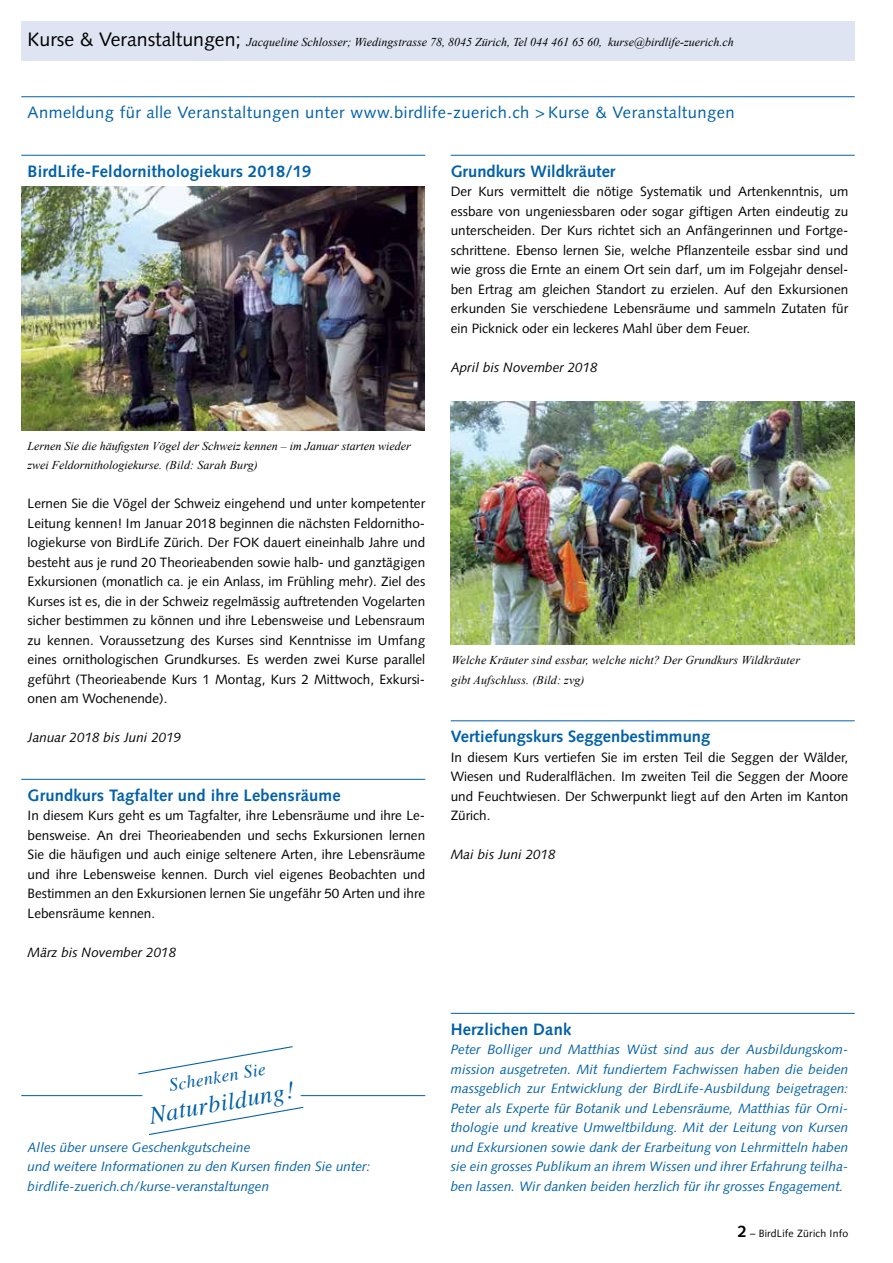
<style>
.page{position:relative;width:893px;height:1263px;background:#fff}
.page>*{position:absolute;margin:0;border:0;box-sizing:border-box;transform-origin:0 0}
.t1{font:italic 24.45px "Times";color:#0060a9}
.t2{font:italic 18px "Times";color:#0060a9}
.t3{font:700 16.5px "Syntax";letter-spacing:.01em;color:#0060a9}
.t4{font:16.5px "Syntax";letter-spacing:.03em;color:#0060a9}
.t5{font:13.5px/19.5px "Syntax";color:#000;text-align:justify}
.t6{font:italic 13.5px/19.5px "Syntax";color:#0060a9}
.t7{font:italic 13.5px "Syntax";color:#000}
.t8{font:italic 12px/19.5px "Times New Roman";color:#000}
.t9{font:10.5px "Syntax";letter-spacing:.02em;color:#000}
.s1{font-family:"Syntax";font-style:normal;font-size:19.5px}
.s2{font-weight:700;font-size:16.5px}
</style>
<div class="page">
<div style="left:21px;top:21px;width:834px;height:39px;background:#dfe4f2"></div>
<hr style="left:21px;top:96px;width:834px;height:1px;background:#0060a9">
<hr style="left:21px;top:155px;width:404px;height:1px;background:#0060a9">
<hr style="left:21px;top:779px;width:404px;height:1px;background:#0060a9">
<hr style="left:21px;top:1095px;width:404px;height:1px;background:#0060a9">
<hr style="left:451px;top:155px;width:404px;height:1px;background:#0060a9">
<hr style="left:451px;top:720px;width:404px;height:1px;background:#0060a9">
<hr style="left:451px;top:1013px;width:404px;height:1px;background:#0060a9">
<img style="left:451px;top:401px;width:404px;height:244px">
<img style="left:21px;top:186px;width:403px;height:244px">
<svg style="left:137px;top:1046px;width:168px;height:89px"></svg>
<p class="t8" style="left:28px;top:32px;width:708px"><span class="s1">Kurse &amp; Veranstaltungen;</span> Jacqueline Schlosser; Wiedingstrasse 78, 8045 Zürich, Tel 044 461 65 60, kurse@birdlife-zuerich.ch</p>
<p class="t4" style="left:28px;top:103px;width:709px">Anmeldung für alle Veranstaltungen unter www.birdlife-zuerich.ch &gt; Kurse &amp; Veranstaltungen</p>
<p class="t3" style="left:28px;top:162px;width:285px">BirdLife-Feldornithologiekurs 2018/19</p>
<p class="t3" style="left:451px;top:162px;width:166px">Grundkurs Wildkräuter</p>
<p class="t5" style="left:451px;top:182px;width:399px">Der Kurs vermittelt die nötige Systematik und Artenkenntnis, um essbare von ungeniessbaren oder sogar giftigen Arten eindeutig zu unterscheiden. Der Kurs richtet sich an Anfängerinnen und Fortge&shy;schrittene. Ebenso lernen Sie, welche Pflanzenteile essbar sind und wie gross die Ernte an einem Ort sein darf, um im Folgejahr densel&shy;ben Ertrag am gleichen Standort zu erzielen. Auf den Exkursionen erkunden Sie verschiedene Lebensräume und sammeln Zutaten für ein Picknick oder ein leckeres Mahl über dem Feuer.</p>
<p class="t7" style="left:451px;top:359px;width:149px">April bis November 2018</p>
<p class="t8" style="left:28px;top:436px;width:385px">Lernen Sie die häufigsten Vögel der Schweiz kennen – im Januar starten wieder zwei Feldornithologiekurse. (Bild: Sarah Burg)</p>
<p class="t5" style="left:28px;top:494px;width:399px">Lernen Sie die Vögel der Schweiz eingehend und unter kompetenter Leitung kennen! Im Januar 2018 beginnen die nächsten Feldornitho&shy;logiekurse von BirdLife Zürich. Der FOK dauert eineinhalb Jahre und besteht aus je rund 20 Theorieabenden sowie halb- und ganztägigen Exkursionen (monatlich ca. je ein Anlass, im Frühling mehr). Ziel des Kurses ist es, die in der Schweiz regelmässig auftretenden Vogelarten sicher bestimmen zu können und ihre Lebensweise und Lebensraum zu kennen. Voraussetzung des Kurses sind Kenntnisse im Umfang eines ornithologischen Grundkurses. Es werden zwei Kurse parallel geführt (Theorieabende Kurs 1 Montag, Kurs 2 Mittwoch, Exkursi&shy;onen am Wochenende).</p>
<p class="t7" style="left:28px;top:730px;width:155px">Januar 2018 bis Juni 2019</p>
<p class="t3" style="left:28px;top:786px;width:314px">Grundkurs Tagfalter und ihre Lebensräume</p>
<p class="t5" style="left:28px;top:806px;width:399px">In diesem Kurs geht es um Tagfalter, ihre Lebensräume und ihre Le&shy;bensweise. An drei Theorieabenden und sechs Exkursionen lernen Sie die häufigen und auch einige seltenere Arten, ihre Lebensräume und ihre Lebensweise kennen. Durch viel eigenes Beobachten und Bestimmen an den Exkursionen lernen Sie ungefähr 50 Arten und ihre Lebensräume kennen.</p>
<p class="t7" style="left:28px;top:944px;width:150px">März bis November 2018</p>
<p class="t8" style="left:452px;top:650px;width:350px">Welche Kräuter sind essbar, welche nicht? Der Grundkurs Wildkräuter gibt Aufschluss. (Bild: zvg)</p>
<p class="t3" style="left:451px;top:727px;width:261px">Vertiefungskurs Seggenbestimmung</p>
<p class="t5" style="left:451px;top:747px;width:399px">In diesem Kurs vertiefen Sie im ersten Teil die Seggen der Wälder, Wiesen und Ruderalflächen. Im zweiten Teil die Seggen der Moore und Feuchtwiesen. Der Schwerpunkt liegt auf den Arten im Kanton Zürich.</p>
<p class="t7" style="left:451px;top:847px;width:107px">Mai bis Juni 2018</p>
<h2 class="t2" style="left:167px;top:1075px;width:100px;rotate:-10deg">Schenken Sie</h2>
<h1 class="t1" style="left:147px;top:1101px;width:148px;rotate:-10deg">Naturbildung!</h1>
<p class="t6" style="left:28px;top:1137px;width:344px">Alles über unsere Geschenkgutscheine<br>und weitere Informationen zu den Kursen finden Sie unter: birdlife-zuerich.ch/kurse-veranstaltungen</p>
<p class="t3" style="left:451px;top:1020px;width:122px">Herzlichen Dank</p>
<p class="t6" style="left:451px;top:1040px;width:399px;text-align:justify">Peter Bolliger und Matthias Wüst sind aus der Ausbildungskom&shy;mission ausgetreten. Mit fundiertem Fachwissen haben die beiden massgeblich zur Entwicklung der BirdLife-Ausbildung beigetragen:<br>Peter als Experte für Botanik und Lebensräume, Matthias für Orni&shy;thologie und kreative Umweltbildung. Mit der Leitung von Kursen und Exkursionen sowie dank der Erarbeitung von Lehrmitteln haben sie ein grosses Publikum an ihrem Wissen und ihrer Erfahrung teilha&shy;ben lassen. Wir danken beiden herzlich für ihr grosses Engagement.</p>
<p class="t9" style="left:738px;top:1227px;width:112px"><span class="s2">2</span> – BirdLife Zürich Info</p>
</div>
